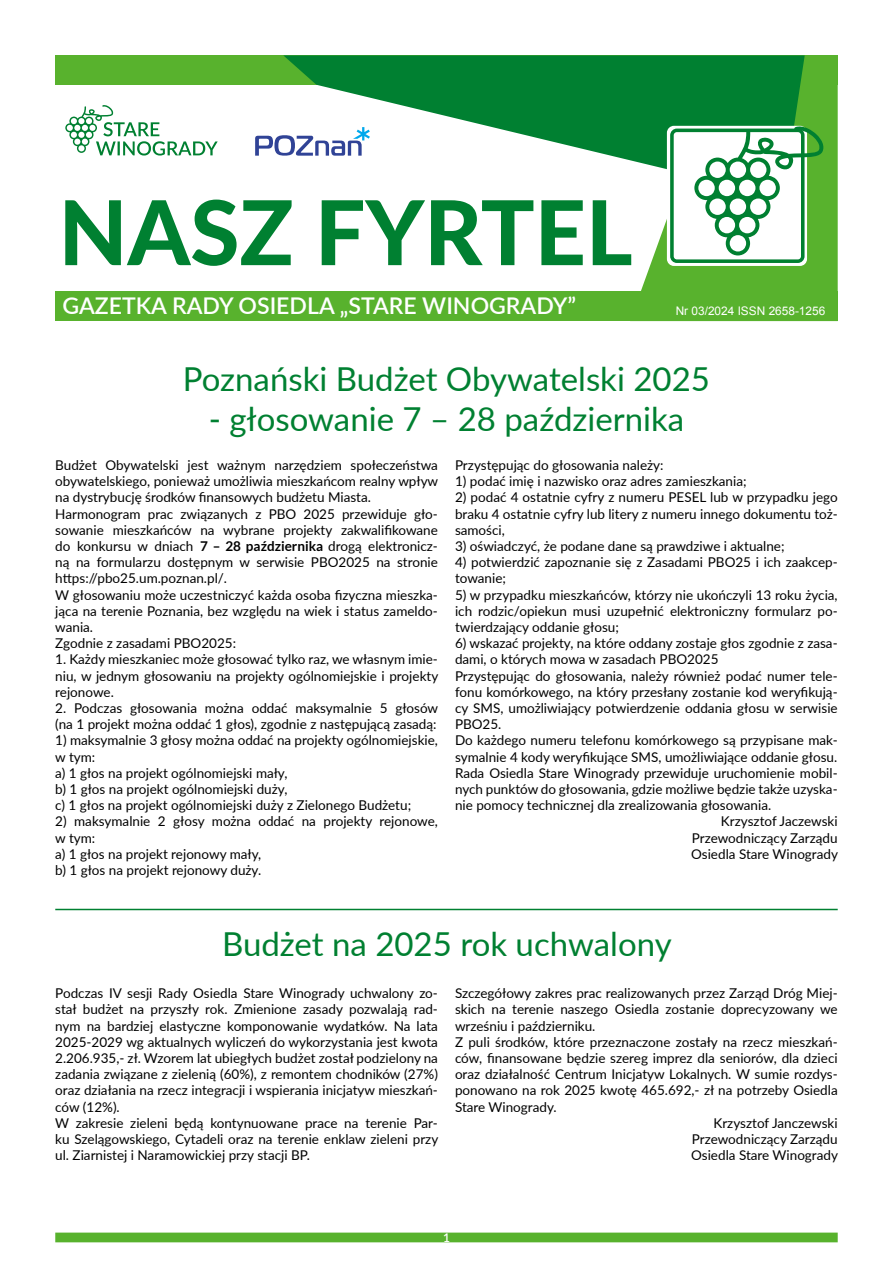
<style>
.page{position:relative;width:893px;height:1263px;background:#fff}
.page>*{position:absolute;margin:0;border:0;box-sizing:border-box;transform-origin:0 0}
.t1{font:800 89.25px "Lato";color:#008031}
.t2{font:33px "Lato";color:#008031}
.t3{font:600 23.1px "Lato";color:#fff}
.t4{font:13.5px/16.2px "Lato";color:#000}
.t5{font:600 12px "Lato";color:#fff}
.t6{font:11.85px "Arial";color:#fff}
.s1{font-weight:700}
</style>
<div class="page">
<div style="left:55px;top:55px;width:783px;height:30px;background:#58b22d"></div>
<svg style="left:630px;top:85px;width:208px;height:207px;fill:#58b22d"></svg>
<svg style="left:283px;top:55px;width:522px;height:142px;fill:#008031"></svg>
<div style="left:55px;top:292px;width:783px;height:29px;background:#58b22d"></div>
<div style="left:667px;top:126px;width:140px;height:140px;background:#fff;border-radius:7px"></div>
<svg style="left:670px;top:126px;width:154px;height:137px"></svg>
<svg style="left:65px;top:105px;width:153px;height:51px"></svg>
<svg style="left:255px;top:127px;width:115px;height:29px"></svg>
<div style="left:55px;top:1232px;width:783px;height:10px;background:#58b22d"></div>
<hr style="left:55px;top:909px;width:783px;height:1px;background:#008031">
<h1 class="t1" style="left:59px;top:166px;width:575px">NASZ FYRTEL</h1>
<h3 class="t3" style="left:62px;top:289px;width:515px">GAZETKA RADY OSIEDLA „STARE WINOGRADY”</h3>
<p class="t6" style="left:676px;top:303px;width:151px">Nr 03/2024 ISSN 2658-1256</p>
<h2 class="t2" style="left:183px;top:355px;width:528px">Poznański Budżet Obywatelski 2025</h2>
<h2 class="t2" style="left:209px;top:395px;width:477px">- głosowanie 7 – 28 października</h2>
<p class="t4" style="left:455px;top:456px;width:210px">Przystępując do głosowania należy:</p>
<p class="t4" style="left:455px;top:473px;width:293px">1) podać imię i nazwisko oraz adres zamieszkania;</p>
<p class="t4" style="left:455px;top:489px;width:384px;text-align:justify">2) podać 4 ostatnie cyfry z numeru PESEL lub w przypadku jego braku 4 ostatnie cyfry lub litery z numeru innego dokumentu toż&shy;samości,</p>
<p class="t4" style="left:455px;top:537px;width:331px">3) oświadczyć, że podane dane są prawdziwe i aktualne;</p>
<p class="t4" style="left:455px;top:554px;width:384px">4) potwierdzić zapoznanie się z Zasadami PBO25 i ich zaakcep&shy;towanie;</p>
<p class="t4" style="left:455px;top:586px;width:384px;text-align:justify">5) w przypadku mieszkańców, którzy nie ukończyli 13 roku życia, ich rodzic/opiekun musi uzupełnić elektroniczny formularz po&shy;twierdzający oddanie głosu;</p>
<p class="t4" style="left:455px;top:635px;width:384px">6) wskazać projekty, na które oddany zostaje głos zgodnie z zasa-</p>
<p class="t4" style="left:455px;top:651px;width:265px">dami, o których mowa w zasadach PBO2025</p>
<p class="t4" style="left:455px;top:667px;width:384px">Przystępując do głosowania, należy również podać numer tele-</p>
<p class="t4" style="left:455px;top:683px;width:384px">fonu komórkowego, na który przesłany zostanie kod weryfikują-</p>
<p class="t4" style="left:455px;top:699px;width:384px">cy SMS, umożliwiający potwierdzenie oddania głosu w serwisie</p>
<p class="t4" style="left:455px;top:716px;width:48px">PBO25.</p>
<p class="t4" style="left:455px;top:732px;width:384px">Do każdego numeru telefonu komórkowego są przypisane mak-</p>
<p class="t4" style="left:455px;top:748px;width:384px">symalnie 4 kody weryfikujące SMS, umożliwiające oddanie głosu.</p>
<p class="t4" style="left:455px;top:764px;width:384px">Rada Osiedla Stare Winogrady przewiduje uruchomienie mobil-</p>
<p class="t4" style="left:455px;top:780px;width:384px">nych punktów do głosowania, gdzie możliwe będzie także uzyska-</p>
<p class="t4" style="left:455px;top:797px;width:318px">nie pomocy technicznej dla zrealizowania głosowania.</p>
<p class="t4" style="left:721px;top:813px;width:118px">Krzysztof Jaczewski</p>
<p class="t4" style="left:692px;top:829px;width:147px">Przewodniczący Zarządu</p>
<p class="t4" style="left:691px;top:845px;width:148px">Osiedla Stare Winogrady</p>
<p class="t4" style="left:55px;top:456px;width:384px">Budżet Obywatelski jest ważnym narzędziem społeczeństwa obywatelskiego, ponieważ umożliwia mieszkańcom realny wpływ na dystrybucję środków finansowych budżetu Miasta.<br>Harmonogram prac związanych z PBO 2025 przewiduje gło&shy;sowanie mieszkańców na wybrane projekty zakwalifikowane do konkursu w dniach <span class="s1">7 – 28 października</span> drogą elektronicz&shy;ną na formularzu dostępnym w serwisie PBO2025 na stronie https://pbo25.um.poznan.pl/.<br>W głosowaniu może uczestniczyć każda osoba fizyczna mieszka&shy;jąca na terenie Poznania, bez względu na wiek i status zameldo&shy;wania.<br>Zgodnie z zasadami PBO2025:</p>
<p class="t4" style="left:55px;top:651px;width:384px;text-align:justify">1. Każdy mieszkaniec może głosować tylko raz, we własnym imie&shy;niu, w jednym głosowaniu na projekty ogólnomiejskie i projekty rejonowe.</p>
<p class="t4" style="left:55px;top:699px;width:384px">2. Podczas głosowania można oddać maksymalnie 5 głosów (na 1 projekt można oddać 1 głos), zgodnie z następującą zasadą:</p>
<p class="t4" style="left:55px;top:732px;width:384px">1) maksymalnie 3 głosy można oddać na projekty ogólnomiejskie, w tym:<br>a) 1 głos na projekt ogólnomiejski mały,<br>b) 1 głos na projekt ogólnomiejski duży,<br>c) 1 głos na projekt ogólnomiejski duży z Zielonego Budżetu;</p>
<p class="t4" style="left:55px;top:813px;width:384px">2) maksymalnie 2 głosy można oddać na projekty rejonowe, w tym:<br>a) 1 głos na projekt rejonowy mały,<br>b) 1 głos na projekt rejonowy duży.</p>
<h2 class="t2" style="left:222px;top:920px;width:451px">Budżet na 2025 rok uchwalony</h2>
<p class="t4" style="left:455px;top:985px;width:384px">Szczegółowy zakres prac realizowanych przez Zarząd Dróg Miej-</p>
<p class="t4" style="left:455px;top:1001px;width:384px">skich na terenie naszego Osiedla zostanie doprecyzowany we</p>
<p class="t4" style="left:455px;top:1017px;width:142px">wrześniu i październiku.</p>
<p class="t4" style="left:455px;top:1033px;width:384px">Z puli środków, które przeznaczone zostały na rzecz mieszkań-</p>
<p class="t4" style="left:455px;top:1049px;width:384px">ców, finansowane będzie szereg imprez dla seniorów, dla dzieci</p>
<p class="t4" style="left:455px;top:1066px;width:384px">oraz działalność Centrum Inicjatyw Lokalnych. W sumie rozdys-</p>
<p class="t4" style="left:455px;top:1082px;width:384px">ponowano na rok 2025 kwotę 465.692,- zł na potrzeby Osiedla</p>
<p class="t4" style="left:455px;top:1098px;width:103px">Stare Winogrady.</p>
<p class="t4" style="left:713px;top:1114px;width:126px">Krzysztof Janczewski</p>
<p class="t4" style="left:692px;top:1130px;width:147px">Przewodniczący Zarządu</p>
<p class="t4" style="left:691px;top:1147px;width:148px">Osiedla Stare Winogrady</p>
<p class="t4" style="left:55px;top:985px;width:384px">Podczas IV sesji Rady Osiedla Stare Winogrady uchwalony zo&shy;stał budżet na przyszły rok. Zmienione zasady pozwalają rad&shy;nym na bardziej elastyczne komponowanie wydatków. Na lata 2025-2029 wg aktualnych wyliczeń do wykorzystania jest kwota 2.206.935,- zł. Wzorem lat ubiegłych budżet został podzielony na zadania związane z zielenią (60%), z remontem chodników (27%) oraz działania na rzecz integracji i wspierania inicjatyw mieszkań&shy;ców (12%).<br>W zakresie zieleni będą kontynuowane prace na terenie Par&shy;ku Szelągowskiego, Cytadeli oraz na terenie enklaw zieleni przy ul. Ziarnistej i Naramowickiej przy stacji BP.</p>
<p class="t5" style="left:443px;top:1229px;width:8px">1</p>
</div>
